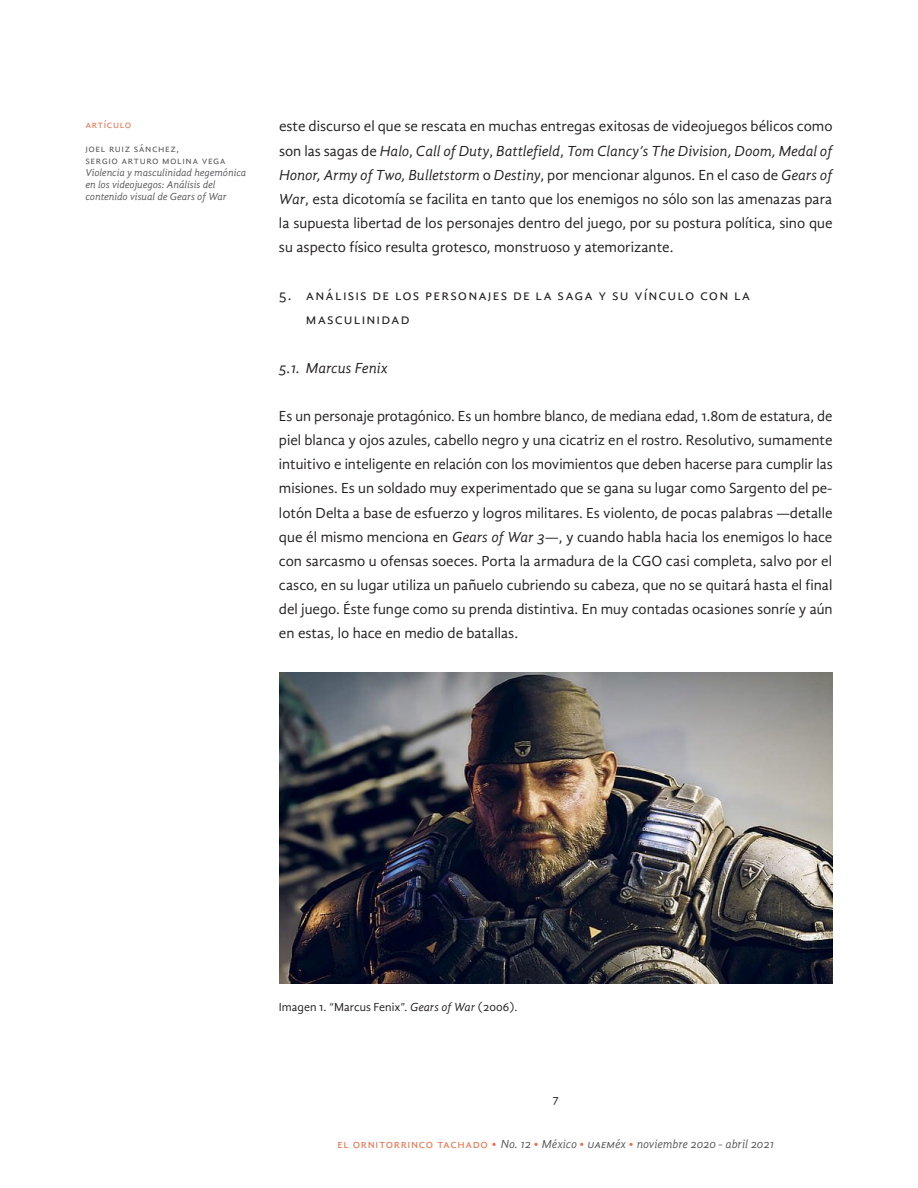
<style>
.page{position:relative;width:918px;height:1188px;background:#fff}
.page>*{position:absolute;margin:0;border:0;box-sizing:border-box;transform-origin:0 0}
.Primera_linea{font:15px/24.2px "Gandhi Sans";color:#231f20;text-align:justify}
.Cuerpo{font:15px/24.2px "Gandhi Sans";color:#231f20;text-align:justify}
.Primera_linea-2{font:15px/24px "Gandhi Sans";letter-spacing:.075em;color:#231f20}
.t1{font:italic 15px "Gandhi Sans";color:#231f20}
.t2{font:italic 12px "Gandhi Sans";letter-spacing:-.005em;color:#57585a}
.Primera_linea-3{font:12px "Gandhi Sans";color:#231f20}
.t3{font:italic 10.5px/12px "Gandhi Sans";color:#57585a}
.t4{font:10.5px/12px "Gandhi Sans";letter-spacing:.05em;color:#57585a}
.t5{font:10.5px "Gandhi Sans";letter-spacing:.05em;color:#e86e49}
.s1{font-style:italic}
.s2{font-style:normal;color:#e86e49}
</style>
<div class="page">
<img style="left:279px;top:672px;width:553px;height:312px">
<p class="t5" style="left:86px;top:119px;width:47px">ARTÍCULO</p>
<p class="t4" style="left:86px;top:143px;width:95px">Joel Ruiz Sánchez,<br>Sergio Arturo</p>
<p class="t4" style="left:162px;top:155px;width:64px">Molina Vega</p>
<p class="t3" style="left:86px;top:167px;width:162px">Violencia y masculinidad hegemónica en los videojuegos: Análisis del contenido visual de Gears of War</p>
<p class="Cuerpo" style="left:279px;top:114px;width:557px">este discurso el que se rescata en muchas entregas exitosas de videojuegos bélicos como son las sagas de <span class="s1">Halo</span>, <span class="s1">Call of Duty</span>, <span class="s1">Battlefield</span>, <span class="s1">Tom Clancy’s The Division, Doom, Medal of Honor, Army of Two, Bulletstorm</span> o <span class="s1">Destiny</span>, por mencionar algunos. En el caso de <span class="s1">Gears of War</span>, esta dicotomía se facilita en tanto que los enemigos no sólo son las amenazas para la supuesta libertad de los personajes dentro del juego, por su postura política, sino que su aspecto físico resulta grotesco, monstruoso y atemorizante.</p>
<p class="Primera_linea-2" style="left:306px;top:283px;width:445px;text-indent:-27px">5. Análisis de los personaj es de la saga y su vínculo con la masculinidad</p>
<p class="t1" style="left:279px;top:359px;width:110px">5.1. Marcus Fenix</p>
<p class="Primera_linea" style="left:279px;top:404px;width:555px">Es un personaje protagónico. Es un hombre blanco, de mediana edad, 1.80m de estatura, de piel blanca y ojos azules, cabello negro y una cicatriz en el rostro. Resolutivo, sumamente intuitivo e inteligente en relación con los movimientos que deben hacerse para cumplir las misiones. Es un soldado muy experimentado que se gana su lugar como Sargento del pe&shy;lotón Delta a base de esfuerzo y logros militares. Es violento, de pocas palabras —detalle que él mismo menciona en <span class="s1">Gears of War 3</span>—, y cuando habla hacia los enemigos lo hace con sarcasmo u ofensas soeces. Porta la armadura de la CGO casi completa, salvo por el casco, en su lugar utiliza un pañuelo cubriendo su cabeza, que no se quitará hasta el final del juego. Éste funge como su prenda distintiva. En muy contadas ocasiones sonríe y aún en estas, lo hace en medio de batallas.</p>
<p class="Primera_linea-3" style="left:279px;top:1000px;width:240px">Imagen 1. “Marcus Fenix”. <span class="s1">Gears of War</span> (2006).</p>
<p class="Primera_linea-3" style="left:553px;top:1092px;width:8px">7</p>
<p class="t2" style="left:337px;top:1137px;width:438px"><span class="s2">el ornitorrinco tachado •</span> No. 12 <span class="s2">•</span> México <span class="s2">•</span> uaeméx <span class="s2">•</span> noviembre 2020 - abril 2021</p>
</div>
